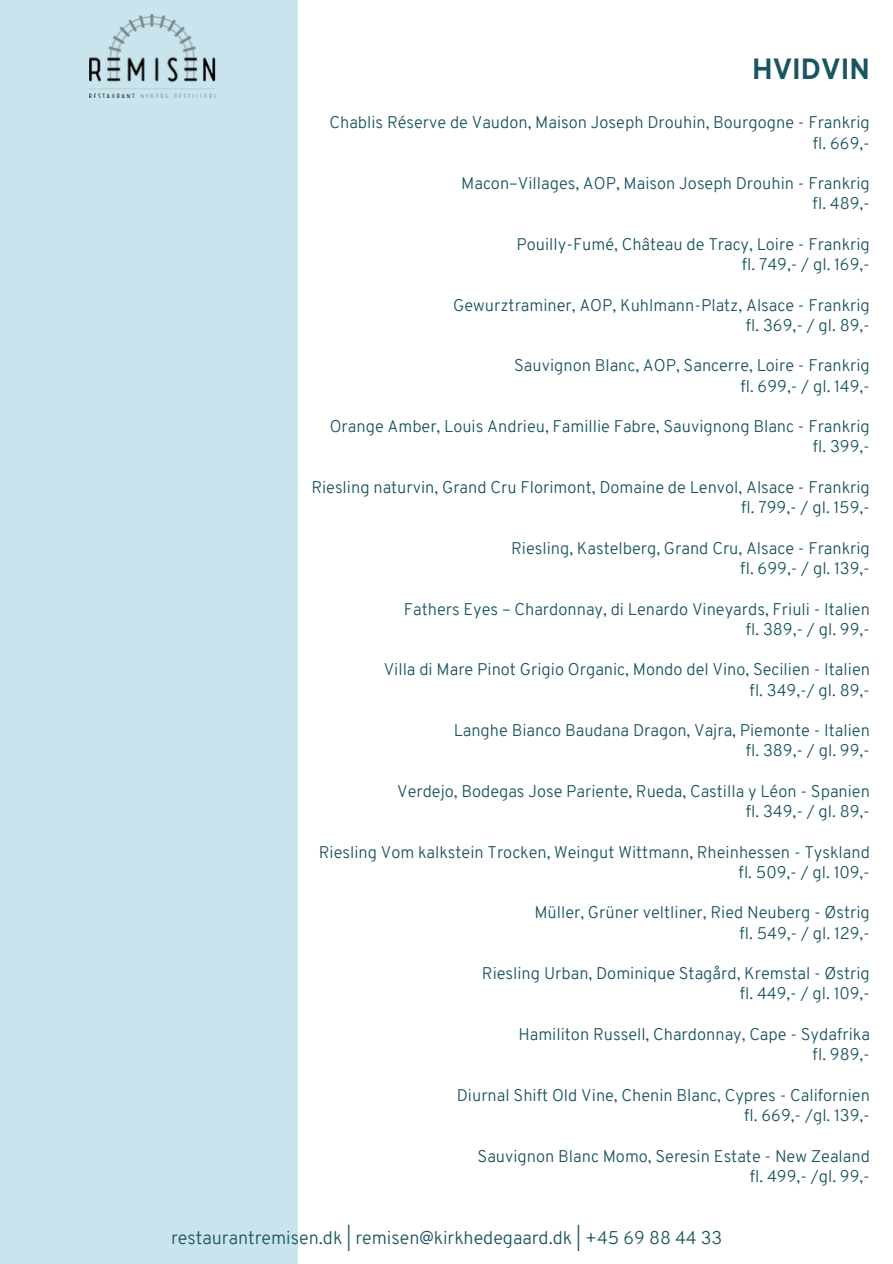
<style>
.page{position:relative;width:893px;height:1264px;background:#fff}
.page>*{position:absolute;margin:0;border:0;box-sizing:border-box;transform-origin:0 0}
.t1{font:800 28.5px "Overpass";color:#1a545f}
.t2{font:300 18px "Overpass";color:#1a545f}
.t3{font:300 16.5px "Overpass";color:#1a545f}
</style>
<div class="page">
<div style="left:0;top:0;width:298px;height:1263px;background:#c9e4ec"></div>
<img style="left:89px;top:14px;width:126px;height:83px">
<p class="t1" style="left:752px;top:58px;width:119px">HVIDVIN</p>
<p class="t3" style="left:329px;top:116px;width:542px">Chablis Réserve de Vaudon, Maison Joseph Drouhin, Bourgogne - Frankrig</p>
<p class="t3" style="left:812px;top:136px;width:59px">fl. 669,-</p>
<p class="t3" style="left:461px;top:177px;width:410px">Macon–Villages, AOP, Maison Joseph Drouhin - Frankrig</p>
<p class="t3" style="left:812px;top:197px;width:59px">fl. 489,-</p>
<p class="t3" style="left:516px;top:237px;width:355px">Pouilly-Fumé, Château de Tracy, Loire - Frankrig</p>
<p class="t3" style="left:741px;top:258px;width:130px">fl. 749,- / gl. 169,-</p>
<p class="t3" style="left:453px;top:298px;width:418px">Gewurztraminer, AOP, Kuhlmann-Platz, Alsace - Frankrig</p>
<p class="t3" style="left:745px;top:318px;width:126px">fl. 369,- / gl. 89,-</p>
<p class="t3" style="left:514px;top:359px;width:357px">Sauvignon Blanc, AOP, Sancerre, Loire - Frankrig</p>
<p class="t3" style="left:740px;top:379px;width:131px">fl. 699,- / gl. 149,-</p>
<p class="t3" style="left:330px;top:420px;width:541px">Orange Amber, Louis Andrieu, Famillie Fabre, Sauvignong Blanc - Frankrig</p>
<p class="t3" style="left:812px;top:440px;width:59px">fl. 399,-</p>
<p class="t3" style="left:311px;top:480px;width:560px">Riesling naturvin, Grand Cru Florimont, Domaine de Lenvol, Alsace - Frankrig</p>
<p class="t3" style="left:741px;top:501px;width:130px">fl. 799,- / gl. 159,-</p>
<p class="t3" style="left:511px;top:541px;width:360px">Riesling, Kastelberg, Grand Cru, Alsace - Frankrig</p>
<p class="t3" style="left:740px;top:561px;width:131px">fl. 699,- / gl. 139,-</p>
<p class="t3" style="left:404px;top:602px;width:467px">Fathers Eyes – Chardonnay, di Lenardo Vineyards, Friuli - Italien</p>
<p class="t3" style="left:745px;top:622px;width:126px">fl. 389,- / gl. 99,-</p>
<p class="t3" style="left:383px;top:663px;width:487px">Villa di Mare Pinot Grigio Organic, Mondo del Vino, Secilien - Italien</p>
<p class="t3" style="left:749px;top:683px;width:122px">fl. 349,-/ gl. 89,-</p>
<p class="t3" style="left:453px;top:723px;width:418px">Langhe Bianco Baudana Dragon, Vajra, Piemonte - Italien</p>
<p class="t3" style="left:745px;top:744px;width:126px">fl. 389,- / gl. 99,-</p>
<p class="t3" style="left:397px;top:784px;width:474px">Verdejo, Bodegas Jose Pariente, Rueda, Castilla y Léon - Spanien</p>
<p class="t3" style="left:745px;top:804px;width:126px">fl. 349,- / gl. 89,-</p>
<p class="t3" style="left:319px;top:845px;width:552px">Riesling Vom kalkstein Trocken, Weingut Wittmann, Rheinhessen - Tyskland</p>
<p class="t3" style="left:738px;top:865px;width:133px">fl. 509,- / gl. 109,-</p>
<p class="t3" style="left:534px;top:906px;width:337px">Müller, Grüner veltliner, Ried Neuberg - Østrig</p>
<p class="t3" style="left:739px;top:926px;width:132px">fl. 549,- / gl. 129,-</p>
<p class="t3" style="left:482px;top:966px;width:389px">Riesling Urban, Dominique Stagård, Kremstal - Østrig</p>
<p class="t3" style="left:739px;top:987px;width:132px">fl. 449,- / gl. 109,-</p>
<p class="t3" style="left:518px;top:1027px;width:353px">Hamiliton Russell, Chardonnay, Cape - Sydafrika</p>
<p class="t3" style="left:812px;top:1047px;width:59px">fl. 989,-</p>
<p class="t3" style="left:456px;top:1088px;width:414px">Diurnal Shift Old Vine, Chenin Blanc, Cypres - Californien</p>
<p class="t3" style="left:744px;top:1108px;width:127px">fl. 669,- /gl. 139,-</p>
<p class="t3" style="left:477px;top:1149px;width:394px">Sauvignon Blanc Momo, Seresin Estate - New Zealand</p>
<p class="t3" style="left:749px;top:1169px;width:122px">fl. 499,- /gl. 99,-</p>
<p class="t2" style="left:171px;top:1229px;width:553px">restaurantremisen.dk | remisen@kirkhedegaard.dk | +45 69 88 44 33</p>
</div>
